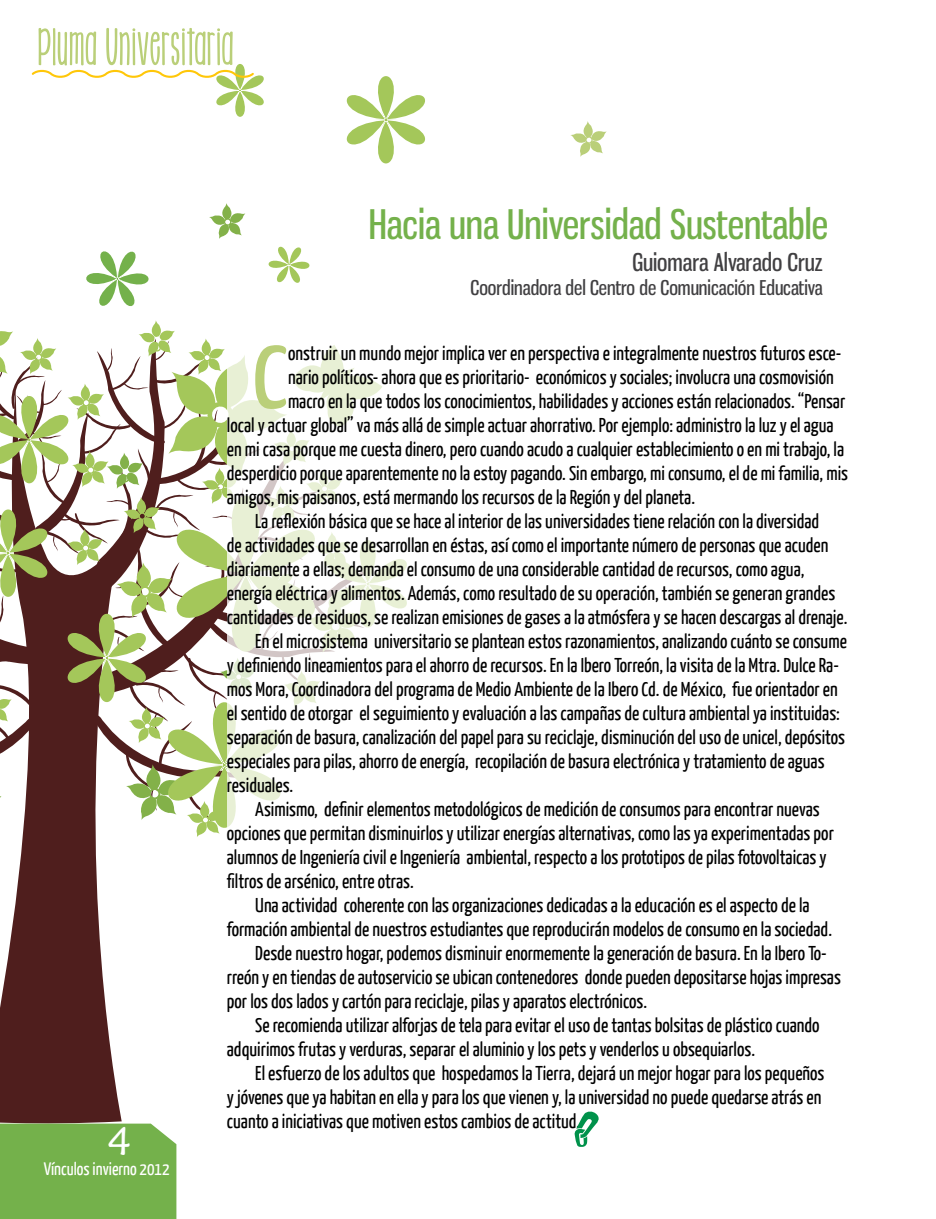
<style>
.page{position:relative;width:936px;height:1219px;background:#fff}
.page>*{position:absolute;margin:0;border:0;box-sizing:border-box;transform-origin:0 0}
.t1{font:88.6px "Yanone Kaffeesatz";color:#bacf79;scale:1.2 1}
.t2{font:50px "KG How Many Times";color:#bacf79}
.t3{font:40px "Gnuolane Rg";color:#74b14b}
.t4{font:40px "Maiandra GD";color:#fff}
.t5{font:24px "Gnuolane Rg";color:#414042}
.t6{font:20px "Yanone Kaffeesatz";color:#000}
.t7{font:20px "Gnuolane Rg";color:#414042}
.t8{font:18px "Yanone Kaffeesatz";color:#fff}
</style>
<div class="page">
<svg style="left:0;top:853px;width:151px;height:271px;fill:#4f1e1d"></svg>
<svg style="left:346px;top:76px;width:79px;height:88px"></svg>
<svg style="left:31px;top:64px;width:233px;height:53px"></svg>
<div style="left:0;top:1124px;width:176px;height:95px;background:#74b14b"></div>
<svg style="left:0;top:203px;width:407px;height:650px"></svg>
<svg style="left:570px;top:121px;width:36px;height:36px"></svg>
<svg style="left:574px;top:1111px;width:25px;height:36px"></svg>
<h2 class="t2" style="left:38px;top:20px;width:198px">Pluma Universitaria</h2>
<h3 class="t3" style="left:369px;top:200px;width:461px">Hacia una Universidad Sustentable</h3>
<p class="t5" style="left:632px;top:247px;width:191px">Guiomara Alvarado Cruz</p>
<p class="t7" style="left:470px;top:275px;width:353px">Coordinadora del Centro de Comunicación Educativa</p>
<h3 class="t4" style="left:108px;top:1117px;width:24px">4</h3>
<p class="t8" style="left:44px;top:1158px;width:127px">Vínculos invierno 2012</p>
<h1 class="t1" style="left:252px;top:323px;width:32px">C</h1>
<p class="t6" style="left:288px;top:341px;width:555px">onstruir un mundo mejor implica ver en perspectiva e integralmente nuestros futuros esce-</p>
<p class="t6" style="left:288px;top:365px;width:547px">nario políticos- ahora que es prioritario- económicos y sociales; involucra una cosmovisión</p>
<p class="t6" style="left:288px;top:389px;width:558px">macro en la que todos los conocimientos, habilidades y acciones están relacionados. “Pensar</p>
<p class="t6" style="left:227px;top:413px;width:608px">local y actuar global” va más allá de simple actuar ahorrativo. Por ejemplo: administro la luz y el agua</p>
<p class="t6" style="left:227px;top:437px;width:618px">en mi casa porque me cuesta dinero, pero cuando acudo a cualquier establecimiento o en mi trabajo, la</p>
<p class="t6" style="left:227px;top:461px;width:622px">desperdicio porque aparentemente no la estoy pagando. Sin embargo, mi consumo, el de mi familia, mis</p>
<p class="t6" style="left:227px;top:485px;width:469px">amigos, mis paisanos, está mermando los recursos de la Región y del planeta.</p>
<p class="t6" style="left:255px;top:509px;width:565px">La reflexión básica que se hace al interior de las universidades tiene relación con la diversidad</p>
<p class="t6" style="left:227px;top:533px;width:603px">de actividades que se desarrollan en éstas, así como el importante número de personas que acuden</p>
<p class="t6" style="left:227px;top:557px;width:579px">diariamente a ellas; demanda el consumo de una considerable cantidad de recursos, como agua,</p>
<p class="t6" style="left:227px;top:581px;width:610px">energía eléctrica y alimentos. Además, como resultado de su operación, también se generan grandes</p>
<p class="t6" style="left:227px;top:605px;width:622px">cantidades de residuos, se realizan emisiones de gases a la atmósfera y se hacen descargas al drenaje.</p>
<p class="t6" style="left:255px;top:629px;width:593px">En el microsistema universitario se plantean estos razonamientos, analizando cuánto se consume</p>
<p class="t6" style="left:227px;top:653px;width:613px">y definiendo lineamientos para el ahorro de recursos. En la Ibero Torreón, la visita de la Mtra. Dulce Ra-</p>
<p class="t6" style="left:227px;top:677px;width:612px">mos Mora, Coordinadora del programa de Medio Ambiente de la Ibero Cd. de México, fue orientador en</p>
<p class="t6" style="left:227px;top:701px;width:614px">el sentido de otorgar el seguimiento y evaluación a las campañas de cultura ambiental ya instituidas:</p>
<p class="t6" style="left:227px;top:725px;width:619px">separación de basura, canalización del papel para su reciclaje, disminución del uso de unicel, depósitos</p>
<p class="t6" style="left:227px;top:749px;width:599px">especiales para pilas, ahorro de energía, recopilación de basura electrónica y tratamiento de aguas</p>
<p class="t6" style="left:227px;top:773px;width:68px">residuales.</p>
<p class="t6" style="left:255px;top:797px;width:566px">Asimismo, definir elementos metodológicos de medición de consumos para encontrar nuevas</p>
<p class="t6" style="left:227px;top:821px;width:608px">opciones que permitan disminuirlos y utilizar energías alternativas, como las ya experimentadas por</p>
<p class="t6" style="left:227px;top:845px;width:601px">alumnos de Ingeniería civil e Ingeniería ambiental, respecto a los prototipos de pilas fotovoltaicas y</p>
<p class="t6" style="left:227px;top:869px;width:188px">filtros de arsénico, entre otras.</p>
<p class="t6" style="left:255px;top:893px;width:556px">Una actividad coherente con las organizaciones dedicadas a la educación es el aspecto de la</p>
<p class="t6" style="left:227px;top:917px;width:606px">formación ambiental de nuestros estudiantes que reproducirán modelos de consumo en la sociedad.</p>
<p class="t6" style="left:255px;top:941px;width:573px">Desde nuestro hogar, podemos disminuir enormemente la generación de basura. En la Ibero To-</p>
<p class="t6" style="left:227px;top:965px;width:615px">rreón y en tiendas de autoservicio se ubican contenedores donde pueden depositarse hojas impresas</p>
<p class="t6" style="left:227px;top:989px;width:421px">por los dos lados y cartón para reciclaje, pilas y aparatos electrónicos.</p>
<p class="t6" style="left:255px;top:1013px;width:566px">Se recomienda utilizar alforjas de tela para evitar el uso de tantas bolsitas de plástico cuando</p>
<p class="t6" style="left:227px;top:1037px;width:529px">adquirimos frutas y verduras, separar el aluminio y los pets y venderlos u obsequiarlos.</p>
<p class="t6" style="left:255px;top:1061px;width:570px">El esfuerzo de los adultos que hospedamos la Tierra, dejará un mejor hogar para los pequeños</p>
<p class="t6" style="left:227px;top:1085px;width:596px">y jóvenes que ya habitan en ella y para los que vienen y, la universidad no puede quedarse atrás en</p>
<p class="t6" style="left:227px;top:1109px;width:355px">cuanto a iniciativas que motiven estos cambios de actitud.</p>
</div>
